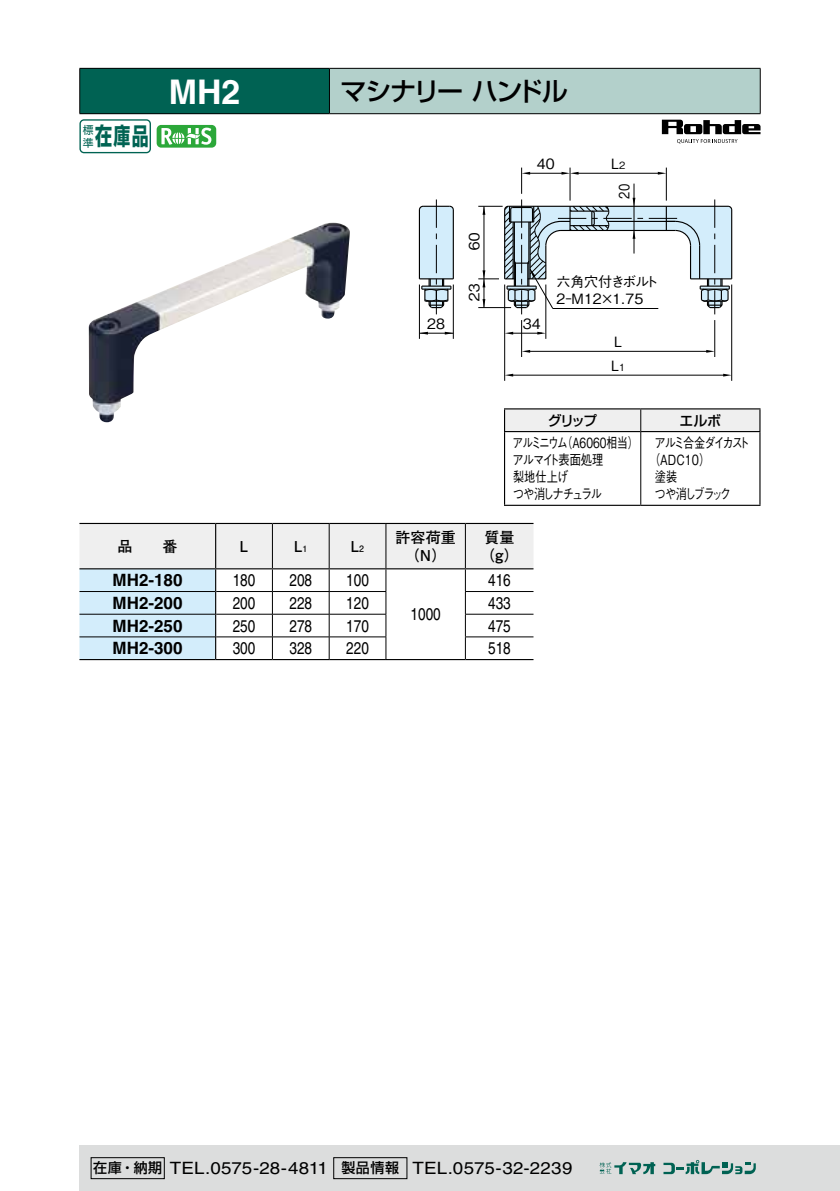
<style>
.page{position:relative;width:840px;height:1191px;background:#fff}
.page>*{position:absolute;margin:0;border:0;box-sizing:border-box;transform-origin:0 0}
.t1{font:700 34px "Helvetica LT Std";color:#fff}
.t2{font:500 26px "Shin Go Pr 6 N";letter-spacing:-.045em;color:#000}
.t3{font:700 23.8px "Shin Go Pro";color:#006353;scale:.71 1}
.t4{font:17px "Helvetica LT Std";color:#000;scale:.8 1}
.t5{font:17px "Helvetica LT Std";color:#000;scale:1.1 1}
.t6{font:700 17px "Helvetica LT Std";color:#000}
.t7{font:700 15px/18px "Futo Go B101 Pr 6 N";color:#000;text-align:center}
.t8{font:500 14.2px/17px "Gothic BBB Pro";letter-spacing:-.145em;color:#000}
.t9{font:500 14.2px "Gothic BBB Pro";letter-spacing:-.36em;color:#000}
.t10{font:500 14.2px "Gothic BBB Pro";letter-spacing:-.36em;color:#000;scale:.8 1}
.t11{font:500 14px/17px "Gothic BBB Pr 6 N";letter-spacing:-.07em;color:#000;scale:.76 1}
.t12{font:500 14px "Gothic BBB Pr 6 N";letter-spacing:-.165em;color:#000;scale:.8 1}
.t13{font:500 14px "Gothic BBB Pr 6 N";letter-spacing:-.1em;color:#000;scale:.8 1}
.t14{font:500 14px "Gothic BBB Pr 6 N";letter-spacing:-.21em;color:#000;scale:.8 1}
.t15{font:500 14px "Shin Go Pr 6 N";letter-spacing:-.12em;color:#000}
.t16{font:10.8px "Shin Go Pro";color:#006353}
.s1{font-size:10px}
.s2{font-size:8.8px}
.s3{font-family:"Shin Go Pr 6 N";font-weight:500;font-size:14px}
</style>
<div class="page">
<svg style="left:79px;top:119px;width:72px;height:34px"></svg>
<div style="left:156px;top:125px;width:60px;height:23px;background:#2ba739;border-radius:5px"></div>
<svg style="left:161px;top:128px;width:50px;height:17px"></svg>
<hr style="left:503px;top:408px;width:137px;height:1px;background:#000">
<hr style="left:640px;top:408px;width:120px;height:1px;background:#000">
<hr style="left:503px;top:431px;width:137px;height:1px;background:#000">
<hr style="left:640px;top:431px;width:120px;height:1px;background:#000">
<div style="left:505px;top:409px;width:255px;height:22px;background:#efefef"></div>
<hr style="left:640px;top:431px;width:1px;height:74px;background:#000">
<hr style="left:503px;top:432px;width:2px;height:73px;background:#000">
<hr style="left:759px;top:432px;width:1px;height:73px;background:#000">
<hr style="left:503px;top:505px;width:137px;height:1px;background:#000">
<hr style="left:640px;top:505px;width:120px;height:1px;background:#000">
<hr style="left:503px;top:409px;width:2px;height:22px;background:#000">
<img style="left:89px;top:223px;width:260px;height:199px">
<svg style="left:79px;top:524px;width:454px;height:135px"></svg>
<hr style="left:79px;top:523px;width:136px;height:1px;background:#000">
<hr style="left:215px;top:523px;width:57px;height:1px;background:#000">
<hr style="left:272px;top:523px;width:57px;height:1px;background:#000">
<hr style="left:329px;top:523px;width:57px;height:1px;background:#000">
<hr style="left:386px;top:523px;width:79px;height:1px;background:#000">
<hr style="left:465px;top:523px;width:68px;height:1px;background:#000">
<hr style="left:79px;top:568px;width:136px;height:1px;background:#000">
<hr style="left:215px;top:568px;width:57px;height:1px;background:#000">
<hr style="left:272px;top:568px;width:57px;height:1px;background:#000">
<hr style="left:329px;top:568px;width:57px;height:1px;background:#000">
<hr style="left:386px;top:568px;width:79px;height:1px;background:#000">
<hr style="left:465px;top:568px;width:68px;height:1px;background:#000">
<hr style="left:386px;top:659px;width:79px;height:1px;background:#000">
<hr style="left:79px;top:659px;width:136px;height:1px;background:#000">
<hr style="left:215px;top:659px;width:57px;height:1px;background:#000">
<hr style="left:272px;top:659px;width:57px;height:1px;background:#000">
<hr style="left:329px;top:659px;width:57px;height:1px;background:#000">
<hr style="left:465px;top:659px;width:68px;height:1px;background:#000">
<div style="left:80px;top:68px;width:249px;height:46px;background:#006253"></div>
<div style="left:329px;top:68px;width:430px;height:46px;background:#b3d0cb"></div>
<hr style="left:79px;top:68px;width:250px;height:1px;background:#000">
<hr style="left:79px;top:69px;width:1px;height:44px;background:#000">
<hr style="left:329px;top:68px;width:431px;height:1px;background:#000">
<hr style="left:329px;top:69px;width:1px;height:44px;background:#000">
<hr style="left:759px;top:69px;width:1px;height:44px;background:#000">
<hr style="left:79px;top:113px;width:250px;height:1px;background:#000">
<hr style="left:329px;top:113px;width:431px;height:1px;background:#000">
<svg style="left:661px;top:120px;width:99px;height:23px"></svg>
<svg style="left:522px;top:350px;width:8px;height:3px"></svg>
<svg style="left:505px;top:374px;width:8px;height:2px"></svg>
<svg style="left:505px;top:332px;width:8px;height:2px"></svg>
<svg style="left:537px;top:332px;width:8px;height:2px"></svg>
<svg style="left:705px;top:350px;width:9px;height:3px"></svg>
<svg style="left:722px;top:374px;width:9px;height:2px"></svg>
<hr style="left:511px;top:375px;width:213px;height:1px;background:#000">
<hr style="left:511px;top:333px;width:30px;height:1px;background:#000">
<hr style="left:419px;top:333px;width:34px;height:1px;background:#000">
<hr style="left:419px;top:284px;width:1px;height:55px;background:#000">
<hr style="left:452px;top:284px;width:1px;height:55px;background:#000">
<hr style="left:521px;top:320px;width:1px;height:37px;background:#000">
<hr style="left:504px;top:284px;width:1px;height:97px;background:#000">
<svg style="left:418px;top:199px;width:36px;height:115px"></svg>
<hr style="left:528px;top:351px;width:179px;height:1px;background:#000">
<hr style="left:545px;top:284px;width:1px;height:55px;background:#000">
<hr style="left:731px;top:284px;width:1px;height:97px;background:#000">
<hr style="left:714px;top:320px;width:1px;height:37px;background:#000">
<svg style="left:478px;top:168px;width:254px;height:146px"></svg>
<div style="left:79px;top:1145px;width:760px;height:46px;background:#dcdddd"></div>
<div style="left:91px;top:1157px;width:73px;height:22px;border:1px solid #000"></div>
<div style="left:333px;top:1157px;width:74px;height:22px;border:1px solid #000"></div>
<svg style="left:599px;top:1162px;width:56px;height:12px"></svg>
<svg style="left:663px;top:1160px;width:92px;height:14px"></svg>
<h3 class="t3" style="left:83px;top:117px;width:94px"><sub>準</sub>在庫品</h3>
<p class="t16" style="left:83px;top:121px;width:12px">標</p>
<h1 class="t1" style="left:168px;top:71px;width:73px">MH2</h1>
<h2 class="t2" style="left:340px;top:70px;width:229px">マシナリー ハンドル</h2>
<p class="t9" style="left:462px;top:253px;width:25px;rotate:-90deg">６０</p>
<p class="t9" style="left:534px;top:152px;width:25px">４０</p>
<p class="t9" style="left:610px;top:152px;width:16px">L<span class="s1">2</span></p>
<p class="t10" style="left:612px;top:201px;width:25px;rotate:-90deg">２０</p>
<p class="t9" style="left:424px;top:312px;width:25px">２８</p>
<p class="t9" style="left:462px;top:304px;width:25px;rotate:-90deg">２３</p>
<p class="t9" style="left:520px;top:312px;width:25px">３４</p>
<p class="t8" style="left:553px;top:271px;width:106px">六角穴付きボルト<br>２－M１２×１．７５</p>
<p class="t9" style="left:614px;top:330px;width:9px">L</p>
<p class="t9" style="left:610px;top:354px;width:16px">L<span class="s1">1</span></p>
<p class="t15" style="left:547px;top:409px;width:51px">グリップ</p>
<p class="t15" style="left:679px;top:409px;width:43px">エルボ</p>
<p class="t11" style="left:512px;top:433px;width:167px">アルミニウム（A6060相当）アルマイト表面処理<br>梨地仕上げ<br>つや消しナチュラル</p>
<p class="t12" style="left:654px;top:432px;width:120px">アルミ合金ダイカスト</p>
<p class="t13" style="left:648px;top:449px;width:78px">（ADC１０）</p>
<p class="t13" style="left:654px;top:466px;width:30px">塗装</p>
<p class="t14" style="left:654px;top:483px;width:97px">つや消しブラック</p>
<p class="t7" style="left:117px;top:536px;width:62px">品　　番</p>
<p class="t7" style="left:240px;top:536px;width:10px">L</p>
<p class="t7" style="left:294px;top:536px;width:15px">L<span class="s2">1</span></p>
<p class="t7" style="left:351px;top:536px;width:15px">L<span class="s2">2</span></p>
<p class="t7" style="left:395px;top:527px;width:61px">許容荷重（N）</p>
<p class="t7" style="left:479px;top:527px;width:41px">質量（g）</p>
<p class="t6" style="left:112px;top:570px;width:71px">MH2-180</p>
<p class="t4" style="left:232px;top:570px;width:30px">180</p>
<p class="t4" style="left:289px;top:570px;width:30px">208</p>
<p class="t4" style="left:346px;top:570px;width:30px">100</p>
<p class="t4" style="left:410px;top:604px;width:39px">1000</p>
<p class="t4" style="left:488px;top:570px;width:30px">416</p>
<p class="t6" style="left:112px;top:592px;width:71px">MH2-200</p>
<p class="t4" style="left:232px;top:593px;width:30px">200</p>
<p class="t4" style="left:289px;top:593px;width:30px">228</p>
<p class="t4" style="left:346px;top:593px;width:30px">120</p>
<p class="t4" style="left:488px;top:593px;width:30px">433</p>
<p class="t6" style="left:112px;top:615px;width:71px">MH2-250</p>
<p class="t4" style="left:232px;top:615px;width:30px">250</p>
<p class="t4" style="left:289px;top:615px;width:30px">278</p>
<p class="t4" style="left:346px;top:615px;width:30px">170</p>
<p class="t4" style="left:488px;top:615px;width:30px">475</p>
<p class="t6" style="left:112px;top:638px;width:71px">MH2-300</p>
<p class="t4" style="left:232px;top:638px;width:30px">300</p>
<p class="t4" style="left:289px;top:638px;width:30px">328</p>
<p class="t4" style="left:346px;top:638px;width:30px">220</p>
<p class="t4" style="left:488px;top:638px;width:30px">518</p>
<p class="t5" style="left:93px;top:1158px;width:437px"><span class="s3">在庫・納期</span> TEL.0575-28-4811 <span class="s3">製品情報</span> TEL.0575-32-2239</p>
</div>
